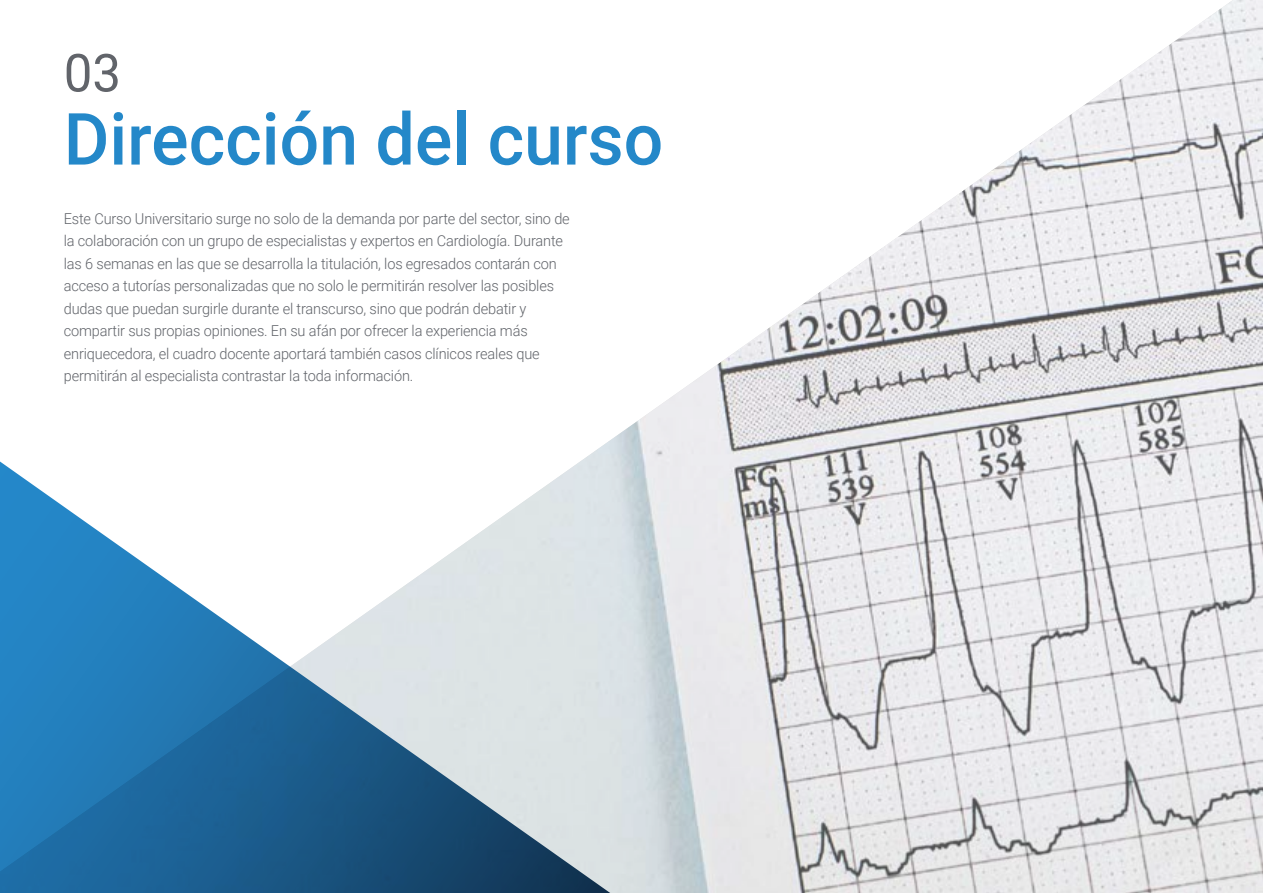
<style>
.page{position:relative;width:1263px;height:893px;background:#fff}
.page>*{position:absolute;margin:0;border:0;box-sizing:border-box;transform-origin:0 0}
.t1{font:500 72px "Roboto";color:#2488c9}
.t2{font:52.5px "Roboto";color:#61646a}
.t3{font:300 15px/22.5px "Roboto";letter-spacing:-.01em;color:#61646a}
</style>
<div class="page">
<img style="left:602px;top:0;width:661px;height:893px">
<svg style="left:0;top:446px;width:640px;height:447px"></svg>
<h2 class="t2" style="left:64px;top:36px;width:59px">03</h2>
<h1 class="t1" style="left:64px;top:89px;width:601px">Dirección del curso</h1>
<p class="t3" style="left:64px;top:207px;width:507px">Este Curso Universitario surge no solo de la demanda por parte del sector, sino de la colaboración con un grupo de especialistas y expertos en Cardiología. Durante las 6 semanas en las que se desarrolla la titulación, los egresados contarán con acceso a tutorías personalizadas que no solo le permitirán resolver las posibles dudas que puedan surgirle durante el transcurso, sino que podrán debatir y compartir sus propias opiniones. En su afán por ofrecer la experiencia más enriquecedora, el cuadro docente aportará también casos clínicos reales que permitirán al especialista contrastar la toda información.</p>
</div>
